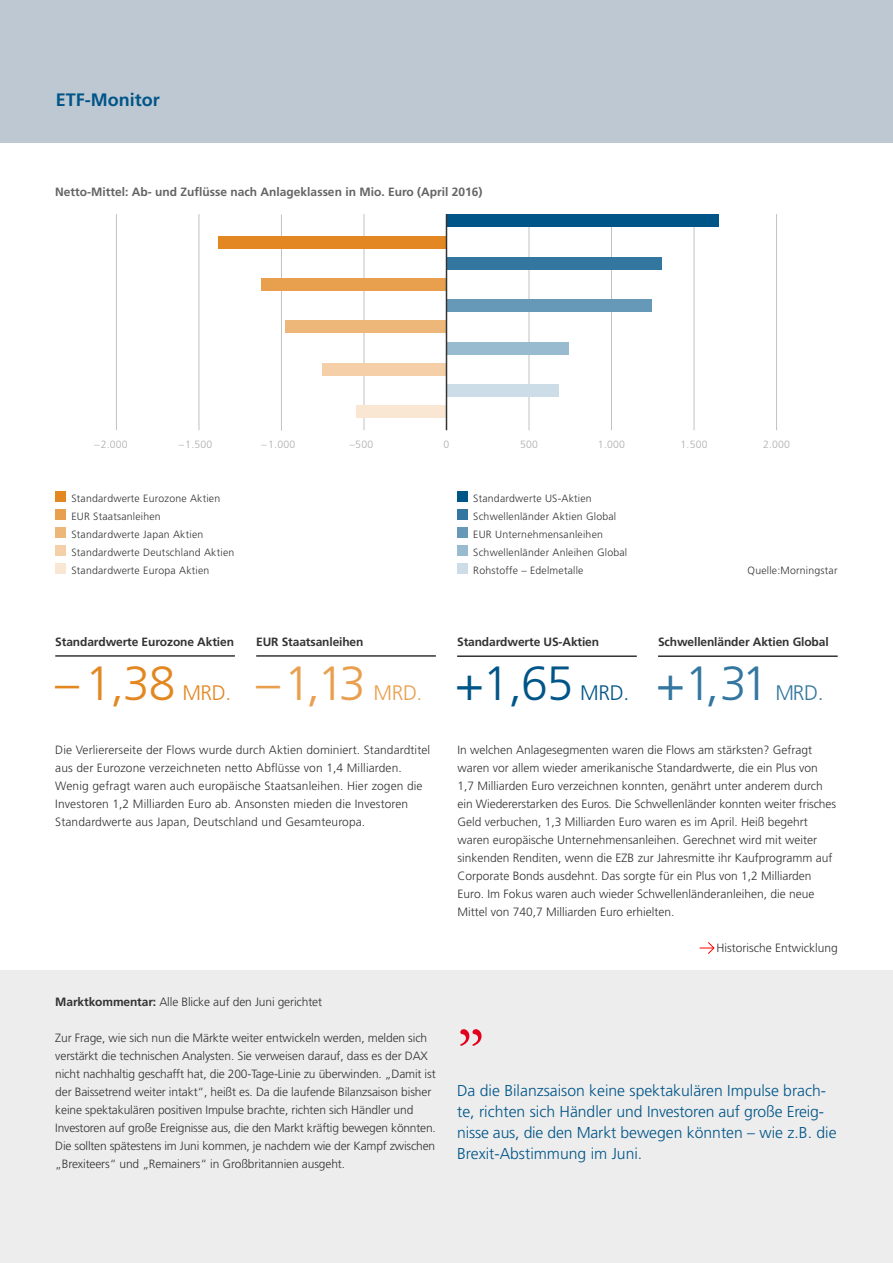
<style>
.page{position:relative;width:893px;height:1263px;background:#fff}
.page>*{position:absolute;margin:0;border:0;box-sizing:border-box;transform-origin:0 0}
.t1{font:72px "Deka A Garamond OT";color:#e2001a}
.t2{font:300 48px "Deka Frutiger OTPS";color:#e99f4e}
.t3{font:300 48px "Deka Frutiger OTPS";color:#e38721}
.t4{font:300 48px "Deka Frutiger OTPS";color:#3377a0}
.t5{font:300 48px "Deka Frutiger OTPS";color:#058}
.t6{font:300 21px "Deka Frutiger OTPS";color:#e99f4e}
.t7{font:300 21px "Deka Frutiger OTPS";color:#e38721}
.t8{font:300 21px "Deka Frutiger OTPS";color:#3377a0}
.t9{font:300 21px "Deka Frutiger OTPS";color:#058}
.t10{font:700 18px "Deka Frutiger OTPS";color:#058}
.t11{font:300 15.75px/21px "Deka Frutiger OTPS";color:#058}
.t12{font:300 12px/18px "Deka Frutiger OTPS";color:#333}
.t13{font:700 12px "Deka Frutiger OTPS";letter-spacing:-.01em;color:#333}
.t14{font:700 12px "Deka Frutiger OTPS";color:#646464}
.t15{font:300 10.5px "Deka Frutiger OTPS";letter-spacing:.02em;color:#333}
.t16{font:300 10.5px "Deka Frutiger OTPS";color:#adadad}
.s1{font-weight:700}
</style>
<div class="page">
<div style="left:0;top:0;width:893px;height:142px;background:#bec8d2"></div>
<hr style="left:256px;top:655px;width:180px;height:2px;background:#333">
<hr style="left:55px;top:655px;width:180px;height:2px;background:#333">
<hr style="left:658px;top:655px;width:180px;height:2px;background:#333">
<hr style="left:457px;top:655px;width:180px;height:2px;background:#333">
<svg style="left:700px;top:942px;width:15px;height:12px"></svg>
<div style="left:0;top:970px;width:893px;height:293px;background:#ededed"></div>
<div style="left:457px;top:564px;width:10px;height:10px;background:#ccdde7"></div>
<div style="left:457px;top:546px;width:10px;height:10px;background:#99bbcf"></div>
<div style="left:457px;top:528px;width:10px;height:10px;background:#6699b8"></div>
<div style="left:457px;top:510px;width:10px;height:10px;background:#3377a0"></div>
<div style="left:457px;top:492px;width:10px;height:10px;background:#058"></div>
<div style="left:55px;top:564px;width:10px;height:10px;background:#f9e7d3"></div>
<div style="left:55px;top:546px;width:10px;height:10px;background:#f4cfa7"></div>
<div style="left:55px;top:528px;width:10px;height:10px;background:#eeb77a"></div>
<div style="left:55px;top:510px;width:10px;height:10px;background:#e89f4e"></div>
<div style="left:55px;top:492px;width:10px;height:10px;background:#e28722"></div>
<hr style="left:364px;top:214px;width:1px;height:216px;background:#c2c2c2">
<hr style="left:198px;top:214px;width:1px;height:216px;background:#c2c2c2">
<hr style="left:281px;top:215px;width:1px;height:216px;background:#c2c2c2">
<hr style="left:116px;top:214px;width:1px;height:216px;background:#c2c2c2">
<hr style="left:776px;top:214px;width:1px;height:216px;background:#c2c2c2">
<hr style="left:529px;top:214px;width:1px;height:216px;background:#c2c2c2">
<hr style="left:694px;top:214px;width:1px;height:216px;background:#c2c2c2">
<hr style="left:611px;top:214px;width:1px;height:216px;background:#c2c2c2">
<div style="left:446px;top:384px;width:113px;height:13px;background:#ccdde7"></div>
<div style="left:446px;top:342px;width:123px;height:12px;background:#99bbcf"></div>
<div style="left:446px;top:299px;width:206px;height:13px;background:#6699b8"></div>
<div style="left:446px;top:257px;width:216px;height:12px;background:#3377a0"></div>
<div style="left:446px;top:214px;width:273px;height:13px;background:#058"></div>
<div style="left:261px;top:278px;width:185px;height:13px;background:#e89f4e"></div>
<div style="left:285px;top:320px;width:161px;height:13px;background:#eeb77a"></div>
<div style="left:322px;top:363px;width:124px;height:13px;background:#f4cfa7"></div>
<div style="left:356px;top:405px;width:90px;height:13px;background:#f9e7d3"></div>
<div style="left:219px;top:236px;width:227px;height:12px;background:#e28722"></div>
<hr style="left:446px;top:214px;width:1px;height:216px;background:#333">
<h3 class="t10" style="left:56px;top:89px;width:106px">ETF-Monitor</h3>
<p class="t14" style="left:55px;top:185px;width:429px">Netto-Mittel: Ab- und Zuflüsse nach Anlageklassen in Mio. Euro (April 2016)</p>
<p class="t16" style="left:94px;top:438px;width:35px">–2.000</p>
<p class="t16" style="left:179px;top:438px;width:35px">–1.500</p>
<p class="t16" style="left:262px;top:438px;width:35px">–1.000</p>
<p class="t16" style="left:350px;top:438px;width:25px">–500</p>
<p class="t16" style="left:443px;top:438px;width:7px">0</p>
<p class="t16" style="left:520px;top:438px;width:19px">500</p>
<p class="t16" style="left:598px;top:438px;width:29px">1.000</p>
<p class="t16" style="left:680px;top:438px;width:29px">1.500</p>
<p class="t16" style="left:763px;top:438px;width:29px">2.000</p>
<p class="t15" style="left:71px;top:492px;width:150px">Standardwerte Eurozone Aktien</p>
<p class="t15" style="left:473px;top:492px;width:120px">Standardwerte US-Aktien</p>
<p class="t15" style="left:71px;top:510px;width:91px">EUR Staatsanleihen</p>
<p class="t15" style="left:473px;top:510px;width:144px">Schwellenländer Aktien Global</p>
<p class="t15" style="left:71px;top:528px;width:133px">Standardwerte Japan Aktien</p>
<p class="t15" style="left:473px;top:528px;width:131px">EUR Unternehmensanleihen</p>
<p class="t15" style="left:71px;top:546px;width:164px">Standardwerte Deutschland Aktien</p>
<p class="t15" style="left:473px;top:546px;width:155px">Schwellenländer Anleihen Global</p>
<p class="t15" style="left:71px;top:564px;width:139px">Standardwerte Europa Aktien</p>
<p class="t15" style="left:473px;top:564px;width:112px">Rohstoffe – Edelmetalle</p>
<p class="t15" style="left:748px;top:564px;width:91px">Quelle:Morningstar</p>
<p class="t13" style="left:55px;top:635px;width:180px">Standardwerte Eurozone Aktien</p>
<p class="t13" style="left:256px;top:635px;width:109px">EUR Staatsanleihen</p>
<p class="t13" style="left:457px;top:635px;width:144px">Standardwerte US-Aktien</p>
<p class="t13" style="left:658px;top:635px;width:172px">Schwellenländer Aktien Global</p>
<h2 class="t3" style="left:55px;top:654px;width:122px">–1,38</h2>
<h3 class="t7" style="left:182px;top:680px;width:50px">MRD.</h3>
<h2 class="t2" style="left:256px;top:654px;width:111px">–1,13</h2>
<h3 class="t6" style="left:373px;top:680px;width:50px">MRD.</h3>
<h2 class="t5" style="left:455px;top:654px;width:120px">+1,65</h2>
<h3 class="t9" style="left:580px;top:680px;width:50px">MRD.</h3>
<h2 class="t4" style="left:656px;top:654px;width:114px">+1,31</h2>
<h3 class="t8" style="left:775px;top:680px;width:50px">MRD.</h3>
<p class="t12" style="left:55px;top:741px;width:377px">Die Verliererseite der Flows wurde durch Aktien dominiert. Standardtitel aus der Eurozone verzeichneten netto Abflüsse von 1,4 Milliarden.<br>Wenig gefragt waren auch europäische Staatsanleihen. Hier zogen die Investoren 1,2 Milliarden Euro ab. Ansonsten mieden die Investoren Standardwerte aus Japan, Deutschland und Gesamteuropa.</p>
<p class="t12" style="left:458px;top:741px;width:380px">In welchen Anlagesegmenten waren die Flows am stärksten? Gefragt waren vor allem wieder amerikanische Standardwerte, die ein Plus von 1,7 Milliarden Euro verzeichnen konnten, genährt unter anderem durch ein Wiedererstarken des Euros. Die Schwellenländer konnten weiter frisches Geld verbuchen, 1,3 Milliarden Euro waren es im April. Heiß begehrt waren europäische Unternehmensanleihen. Gerechnet wird mit weiter sinkenden Renditen, wenn die EZB zur Jahresmitte ihr Kaufprogramm auf Corporate Bonds ausdehnt. Das sorgte für ein Plus von 1,2 Milliarden Euro. Im Fokus waren auch wieder Schwellenländeranleihen, die neue Mittel von 740,7 Milliarden Euro erhielten.</p>
<p class="t12" style="left:716px;top:939px;width:123px">Historische Entwicklung</p>
<p class="t12" style="left:55px;top:993px;width:268px"><span class="s1">Marktkommentar:</span> Alle Blicke auf den Juni gerichtet</p>
<p class="t12" style="left:55px;top:1029px;width:382px">Zur Frage, wie sich nun die Märkte weiter entwickeln werden, melden sich verstärkt die technischen Analysten. Sie verweisen darauf, dass es der DAX nicht nachhaltig geschafft hat, die 200-Tage-Linie zu überwinden. „Damit ist der Baissetrend weiter intakt“, heißt es. Da die laufende Bilanzsaison bisher keine spektakulären positiven Impulse brachte, richten sich Händler und Investoren auf große Ereignisse aus, die den Markt kräftig bewegen könnten.<br>Die sollten spätestens im Juni kommen, je nachdem wie der Kampf zwischen „Brexiteers“ und „Remainers“ in Großbritannien ausgeht.</p>
<h1 class="t1" style="left:457px;top:975px;width:29px">„</h1>
<h3 class="t11" style="left:457px;top:1080px;width:381px">Da die Bilanzsaison keine spektakulären Impulse brach&shy;te, richten sich Händler und Investoren auf große Ereig&shy;nisse aus, die den Markt bewegen könnten – wie z.B. die Brexit-Abstimmung im Juni.</h3>
</div>
